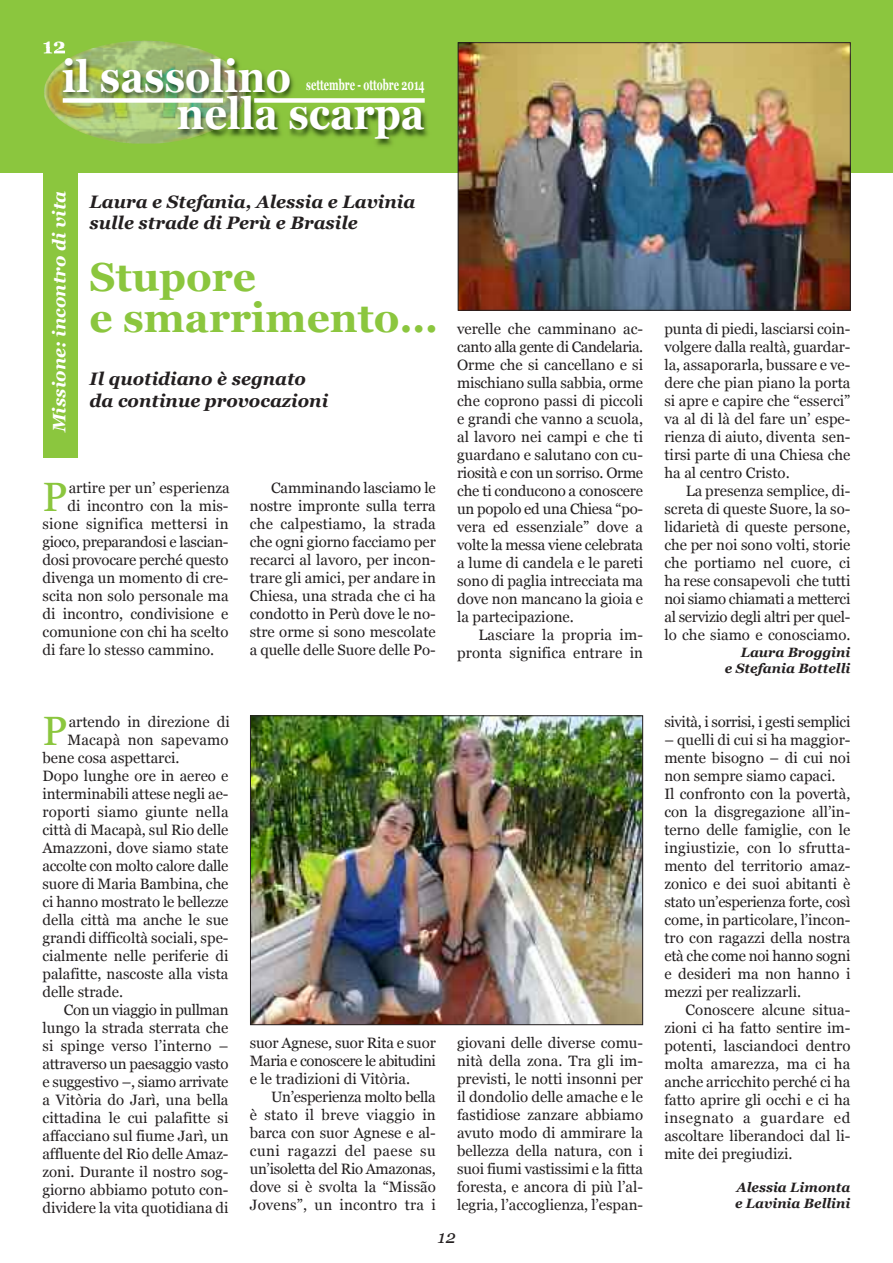
<style>
.page{position:relative;width:893px;height:1263px;background:#fff}
.page>*{position:absolute;margin:0;border:0;box-sizing:border-box;transform-origin:0 0}
.t1{font:700 44.4px/37px "Georgia";color:#fff;scale:.9 1}
.t2{font:40.95px "Georgia";color:#8bc63e}
.t3{font:700 40.5px/40.5px "Georgia";color:#8bc63e}
.t4{font:700 21px "Georgia";color:#fff}
.t5{font:italic 700 18px/21.6px "Georgia";color:#231f20}
.t6{font:italic 700 18px "Georgia";color:#fff}
.t7{font:italic 18px "Georgia";color:#231f20}
.t8{font:700 15.15px "Georgia";color:#fff;scale:.62 1}
.t9{font:15px/18px "Georgia";color:#231f20;text-align:justify}
.t10{font:15px "Georgia";letter-spacing:-.025em;color:#231f20}
.t11{font:15px "Georgia";letter-spacing:-.02em;color:#231f20}
.t12{font:italic 700 13.5px/16.2px "Georgia";color:#231f20;text-align:right}
</style>
<div class="page">
<div style="left:0;top:0;width:893px;height:173px;background:#8bc63e"></div>
<img style="left:94px;top:41px;width:101px;height:7px">
<img style="left:43px;top:52px;width:36px;height:79px">
<img style="left:44px;top:48px;width:21px;height:5px">
<img style="left:79px;top:48px;width:167px;height:96px">
<div style="left:63px;top:98px;width:160px;height:5px;background:#fff"></div>
<div style="left:254px;top:98px;width:171px;height:5px;background:#fff"></div>
<div style="left:44px;top:166px;width:34px;height:291px;background:#8bc63e"></div>
<img style="left:460px;top:45px;width:388px;height:263px">
<div style="left:458px;top:43px;width:392px;height:267px;border:1px solid #231f20"></div>
<img style="left:252px;top:718px;width:389px;height:305px">
<div style="left:250px;top:716px;width:393px;height:309px;border:1px solid #231f20"></div>
<h3 class="t4" style="left:43px;top:34px;width:25px">12</h3>
<h1 class="t1" style="left:177px;top:58px;width:277px;text-indent:-115px">il sassolino<br>nella scarpa</h1>
<p class="t8" style="left:306px;top:76px;width:193px">settembre - ottobre 2014</p>
<p class="t6" style="left:49px;top:432px;width:243px;rotate:-90deg">Missione: incontro di vita</p>
<p class="t5" style="left:90px;top:191px;width:327px">Laura e Stefania, Alessia e Lavinia sulle strade di Perù e Brasile</p>
<h3 class="t3" style="left:90px;top:257px;width:350px">Stupore<br>e smarrimento…</h3>
<p class="t5" style="left:90px;top:368px;width:240px">Il quotidiano è segnato da continue provocazioni</p>
<h2 class="t2" style="left:43px;top:474px;width:26px">P</h2>
<p class="t9" style="left:69px;top:479px;width:163px">artire per un’ esperienza</p>
<p class="t9" style="left:67px;top:497px;width:163px">di incontro con la mis-</p>
<p class="t9" style="left:43px;top:515px;width:188px">sione significa mettersi in</p>
<p class="t10" style="left:43px;top:533px;width:188px">gioco, preparandosi e lascian-</p>
<p class="t9" style="left:43px;top:551px;width:188px">dosi provocare perché questo</p>
<p class="t9" style="left:43px;top:569px;width:188px">divenga un momento di cre-</p>
<p class="t9" style="left:43px;top:587px;width:188px">scita non solo personale ma</p>
<p class="t9" style="left:43px;top:605px;width:188px">di incontro, condivisione e</p>
<p class="t9" style="left:43px;top:623px;width:188px">comunione con chi ha scelto</p>
<p class="t9" style="left:43px;top:641px;width:173px">di fare lo stesso cammino.</p>
<p class="t9" style="left:250px;top:479px;width:188px;text-indent:21px">Camminando lasciamo le nostre impronte sulla terra che calpestiamo, la strada che ogni giorno facciamo per recarci al lavoro, per incon&shy;trare gli amici, per andare in Chiesa, una strada che ci ha condotto in Perù dove le no&shy;stre orme si sono mescolate a quelle delle Suore delle Po-</p>
<p class="t9" style="left:457px;top:320px;width:188px">verelle che camminano ac&shy;canto alla gente di Candelaria.<br>Orme che si cancellano e si mischiano sulla sabbia, orme che coprono passi di piccoli e grandi che vanno a scuola, al lavoro nei campi e che ti guardano e salutano con cu&shy;riosità e con un sorriso. Orme che ti conducono a conoscere un popolo ed una Chiesa “po&shy;vera ed essenziale” dove a volte la messa viene celebrata a lume di candela e le pareti sono di paglia intrecciata ma dove non mancano la gioia e la partecipazione.</p>
<p class="t9" style="left:457px;top:626px;width:188px;text-align:right">Lasciare la propria im&shy;pronta significa entrare in</p>
<h2 class="t2" style="left:43px;top:707px;width:26px">P</h2>
<p class="t9" style="left:69px;top:712px;width:163px">artendo in direzione di</p>
<p class="t9" style="left:67px;top:730px;width:163px">Macapà non sapevamo</p>
<p class="t9" style="left:43px;top:748px;width:139px">bene cosa aspettarci.</p>
<p class="t9" style="left:43px;top:766px;width:188px">Dopo lunghe ore in aereo e</p>
<p class="t9" style="left:43px;top:784px;width:188px">interminabili attese negli ae-</p>
<p class="t9" style="left:43px;top:802px;width:188px">roporti siamo giunte nella</p>
<p class="t9" style="left:43px;top:820px;width:188px">città di Macapà, sul Rio delle</p>
<p class="t9" style="left:43px;top:838px;width:188px">Amazzoni, dove siamo state</p>
<p class="t11" style="left:43px;top:857px;width:188px">accolte con molto calore dalle</p>
<p class="t9" style="left:43px;top:874px;width:188px">suore di Maria Bambina, che</p>
<p class="t9" style="left:43px;top:892px;width:188px">ci hanno mostrato le bellezze</p>
<p class="t9" style="left:43px;top:910px;width:188px">della città ma anche le sue</p>
<p class="t9" style="left:43px;top:928px;width:188px">grandi difficoltà sociali, spe-</p>
<p class="t9" style="left:43px;top:946px;width:188px">cialmente nelle periferie di</p>
<p class="t9" style="left:43px;top:964px;width:188px">palafitte, nascoste alla vista</p>
<p class="t9" style="left:43px;top:982px;width:82px">delle strade.</p>
<p class="t10" style="left:64px;top:1001px;width:166px">Con un viaggio in pullman</p>
<p class="t9" style="left:43px;top:1018px;width:188px">lungo la strada sterrata che</p>
<p class="t9" style="left:42px;top:1036px;width:188px">si spinge verso l’interno –</p>
<p class="t11" style="left:42px;top:1055px;width:188px">attraverso un paesaggio vasto</p>
<p class="t11" style="left:43px;top:1073px;width:188px">e suggestivo –, siamo arrivate</p>
<p class="t9" style="left:42px;top:1090px;width:188px">a Vitòria do Jarì, una bella</p>
<p class="t9" style="left:42px;top:1108px;width:188px">cittadina le cui palafitte si</p>
<p class="t9" style="left:42px;top:1126px;width:188px">affacciano sul fiume Jarì, un</p>
<p class="t9" style="left:42px;top:1144px;width:188px">affluente del Rio delle Amaz-</p>
<p class="t9" style="left:42px;top:1162px;width:188px">zoni. Durante il nostro sog-</p>
<p class="t9" style="left:42px;top:1180px;width:188px">giorno abbiamo potuto con-</p>
<p class="t9" style="left:42px;top:1198px;width:188px">dividere la vita quotidiana di</p>
<p class="t9" style="left:250px;top:1034px;width:188px">suor Agnese, suor Rita e suor Maria e conoscere le abitudini e le tradizioni di Vitòria.</p>
<p class="t9" style="left:250px;top:1088px;width:188px;text-indent:21px">Un’esperienza molto bella è stato il breve viaggio in barca con suor Agnese e al&shy;cuni ragazzi del paese su un’isoletta del Rio Amazonas, dove si è svolta la “Missão Jovens”, un incontro tra i</p>
<p class="t9" style="left:457px;top:1034px;width:188px">giovani delle diverse comu&shy;nità della zona. Tra gli im&shy;previsti, le notti insonni per il dondolio delle amache e le fastidiose zanzare abbiamo avuto modo di ammirare la bellezza della natura, con i suoi fiumi vastissimi e la fitta foresta, e ancora di più l’al&shy;legria, l’accoglienza, l’espan-</p>
<p class="t7" style="left:438px;top:1226px;width:19px">12</p>
<p class="t9" style="left:664px;top:320px;width:188px">punta di piedi, lasciarsi coin&shy;volgere dalla realtà, guardar&shy;la, assaporarla, bussare e ve&shy;dere che pian piano la porta si apre e capire che “esserci” va al di là del fare un’ espe&shy;rienza di aiuto, diventa sen&shy;tirsi parte di una Chiesa che ha al centro Cristo.</p>
<p class="t9" style="left:664px;top:482px;width:188px;text-indent:21px">La presenza semplice, di&shy;screta di queste Suore, la so&shy;lidarietà di queste persone, che per noi sono volti, storie che portiamo nel cuore, ci ha rese consapevoli che tutti noi siamo chiamati a metterci al servizio degli altri per quel&shy;lo che siamo e conosciamo.</p>
<p class="t12" style="left:725px;top:644px;width:127px">Laura Broggini<br>e Stefania Bottelli</p>
<p class="t10" style="left:664px;top:713px;width:188px">sività, i sorrisi, i gesti semplici</p>
<p class="t9" style="left:664px;top:730px;width:188px;text-align:left">– quelli di cui si ha maggior&shy;mente bisogno – di cui noi non sempre siamo capaci.<br>Il confronto con la povertà, con la disgregazione all’in&shy;terno delle famiglie, con le ingiustizie, con lo sfrutta&shy;mento del territorio amaz&shy;zonico e dei suoi abitanti è stato un’esperienza forte, così come, in particolare, l’incon&shy;tro con ragazzi della nostra età che come noi hanno sogni e desideri ma non hanno i mezzi per realizzarli.</p>
<p class="t9" style="left:664px;top:1000px;width:188px;text-indent:21px">Conoscere alcune situa&shy;zioni ci ha fatto sentire im&shy;potenti, lasciandoci dentro molta amarezza, ma ci ha anche arricchito perché ci ha fatto aprire gli occhi e ci ha insegnato a guardare ed ascoltare liberandoci dal li&shy;mite dei pregiudizi.</p>
<p class="t12" style="left:735px;top:1179px;width:117px;text-align:left">Alessia Limonta e Lavinia Bellini</p>
</div>
